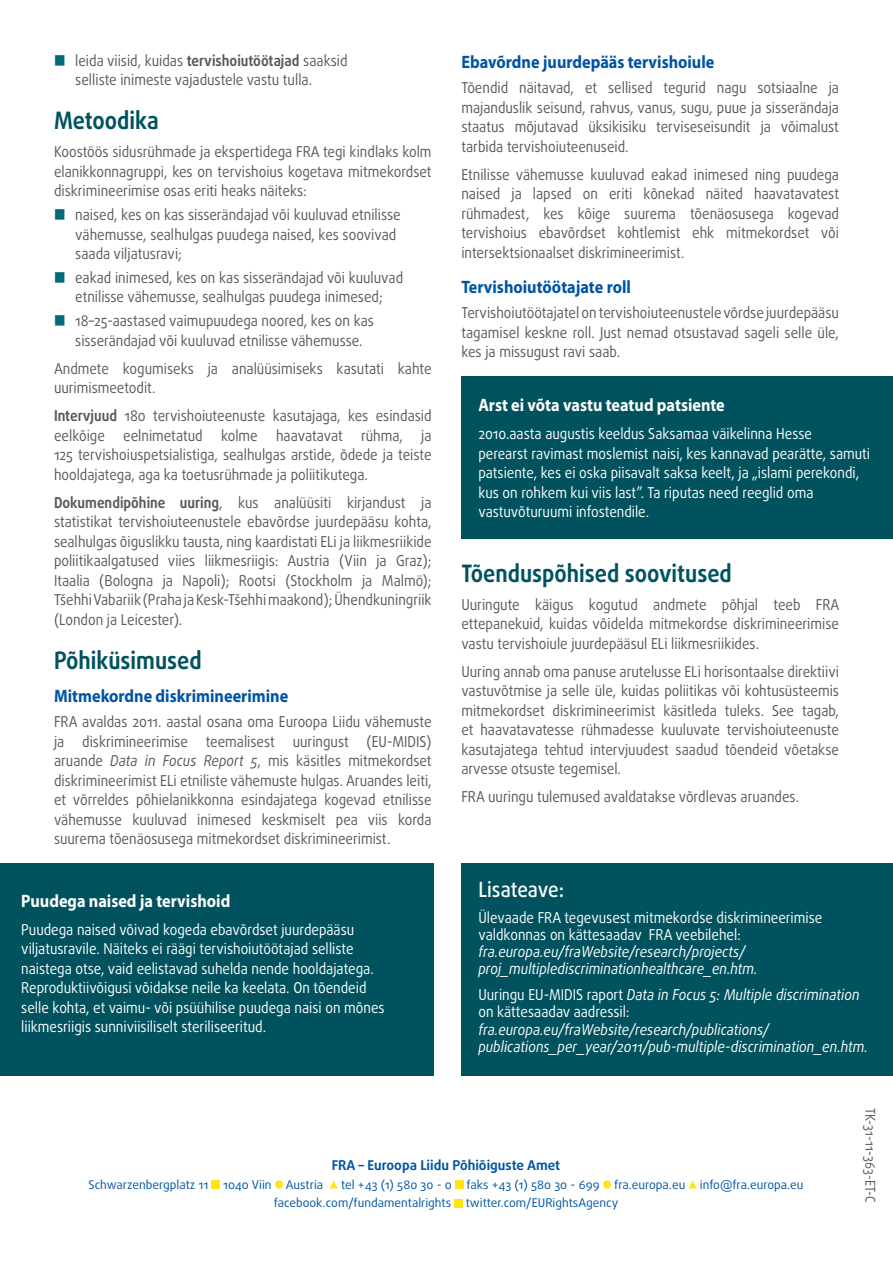
<style>
.page{position:relative;width:893px;height:1263px;background:#fff}
.page>*{position:absolute;margin:0;border:0;box-sizing:border-box;transform-origin:0 0}
.t1{font:700 24px "Daxline Pro";color:#00535e;scale:.9 1}
.t2{font:500 21px "Daxline Pro";letter-spacing:-.005em;color:#fff;scale:.9 1}
.t3{font:700 18px "Myriad Pro";color:#0054a4;scale:.9 1}
.t4{font:700 18px "Myriad Pro";color:#fff;scale:.9 1}
.t5{font:15px/19.5px "Daxline Pro";color:#58595b;text-align:justify;scale:.9 1}
.t6{font:15px/19.5px "Daxline Pro";color:#fff;scale:.9 1}
.t7{font:italic 15px/17.2px "Daxline Pro";color:#fff;scale:.9 1}
.t8{font:700 13.5px "Daxline Pro";color:#0054a4}
.t9{font:13.5px "Daxline Pro";color:#58595b;scale:.9 1}
.t10{font:12px/18.6px "Daxline Pro";color:#0054a4}
.s1{font-weight:700}
.s2{font-style:italic}
.s3{font-style:normal}
</style>
<div class="page">
<div style="left:461px;top:863px;width:432px;height:213px;background:#00535e"></div>
<div style="left:0;top:863px;width:434px;height:213px;background:#00535e"></div>
<div style="left:461px;top:376px;width:432px;height:163px;background:#00535e"></div>
<div style="left:212px;top:1180px;width:8px;height:8px;background:#ffe512"></div>
<div style="left:275px;top:1180px;width:8px;height:8px;background:#ffe512;border-radius:50%"></div>
<svg style="left:330px;top:1180px;width:8px;height:8px"></svg>
<div style="left:455px;top:1180px;width:8px;height:8px;background:#ffe512"></div>
<div style="left:603px;top:1180px;width:8px;height:8px;background:#ffe512;border-radius:50%"></div>
<svg style="left:689px;top:1180px;width:8px;height:8px"></svg>
<div style="left:454px;top:1199px;width:8px;height:8px;background:#ffe512"></div>
<p class="t5" style="left:75px;top:51px;width:304px">leida viisid, kuidas <span class="s1">tervishoiutöötajad</span> saaksid selliste inimeste vajadustele vastu tulla.</p>
<h1 class="t1" style="left:54px;top:105px;width:118px">Metoodika</h1>
<p class="t5" style="left:54px;top:142px;width:421px">Koostöös sidusrühmade ja ekspertidega FRA tegi kindlaks kolm elanikkonnagruppi, kes on tervishoius kogetava mitmekordset diskrimineerimise osas eriti heaks näiteks:</p>
<p class="t5" style="left:75px;top:205px;width:363px;text-align:left">naised, kes on kas sisserändajad või kuuluvad etnilisse vähemusse, sealhulgas puudega naised, kes soovivad saada viljatusravi;</p>
<p class="t5" style="left:75px;top:268px;width:366px">eakad inimesed, kes on kas sisserändajad või kuuluvad etnilisse vähemusse, sealhulgas puudega inimesed;</p>
<p class="t5" style="left:75px;top:311px;width:333px">18–25-aastased vaimupuudega noored, kes on kas sisserändajad või kuuluvad etnilisse vähemusse.</p>
<p class="t5" style="left:54px;top:358px;width:421px">Andmete kogumiseks ja analüüsimiseks kasutati kahte uurimismeetodit.</p>
<p class="t5" style="left:54px;top:406px;width:421px"><span class="s1">Intervjuud</span> 180 tervishoiuteenuste kasutajaga, kes esindasid eelkõige eelnimetatud kolme haavatavat rühma, ja 125 tervishoiuspetsialistiga, sealhulgas arstide, õdede ja teiste hooldajatega, aga ka toetusrühmade ja poliitikutega.</p>
<p class="t5" style="left:54px;top:492px;width:421px"><span class="s1">Dokumendipõhine uuring</span>, kus analüüsiti kirjandust ja statistikat tervishoiuteenustele ebavõrdse juurdepääsu kohta, sealhulgas õiguslikku tausta, ning kaardistati ELi ja liikmesriikide poliitikaalgatused viies liikmesriigis: Austria (Viin ja Graz); Itaalia (Bologna ja Napoli); Rootsi (Stockholm ja Malmö); Tšehhi Vabariik (Praha ja Kesk-Tšehhi maakond); Ühendkuningriik (London ja Leicester).</p>
<h1 class="t1" style="left:54px;top:644px;width:166px">Põhiküsimused</h1>
<p class="t3" style="left:54px;top:685px;width:262px">Mitmekordne diskrimineerimine</p>
<p class="t5" style="left:54px;top:712px;width:421px">FRA avaldas 2011. aastal osana oma Euroopa Liidu vähemuste ja diskrimineerimise teemalisest uuringust (EU-MIDI</p>
<p class="t5" style="left:54px;top:732px;width:421px;text-indent:366px">S) aruande <span class="s2">Data in Focus Report 5</span>, mis käsitles mitmekordset diskrimineerimist ELi etniliste vähemuste hulgas. Aruandes leiti, et võrreldes põhielanikkonna esindajatega kogevad etnilisse vähemusse kuuluvad inimesed keskmiselt pea viis korda suurema tõenäosusega mitmekordset diskrimineerimist.</p>
<p class="t4" style="left:21px;top:889px;width:234px">Puudega naised ja tervishoid</p>
<p class="t6" style="left:21px;top:919px;width:405px">Puudega naised võivad kogeda ebavõrdset juurdepääsu viljatusravile. Näiteks ei räägi tervishoiutöötajad selliste naistega otse, vaid eelistavad suhelda nende hooldajatega.<br>Reproduktiivõigusi võidakse neile ka keelata. On tõendeid selle kohta, et vaimu- või psüühilise puudega naisi on mõnes liikmesriigis sunniviisiliselt steriliseeritud.</p>
<p class="t3" style="left:461px;top:50px;width:283px">Ebavõrdne juurdepääs tervishoiule</p>
<p class="t5" style="left:461px;top:78px;width:421px">Tõendid näitavad, et sellised tegurid nagu sotsiaalne ja majanduslik seisund, rahvus, vanus, sugu, puue ja sisserändaja staatus mõjutavad üksikisiku terviseseisundit ja võimalust tarbida tervishoiuteenuseid.</p>
<p class="t5" style="left:461px;top:165px;width:421px">Etnilisse vähemusse kuuluvad eakad inimesed ning puudega naised ja lapsed on eriti kõnekad näited haavatavatest rühmadest, kes kõige suurema tõenäosusega kogevad tervishoius ebavõrdset kohtlemist ehk mitmekordset või intersektsionaalset diskrimineerimist.</p>
<p class="t3" style="left:461px;top:275px;width:190px">Tervishoiutöötajate roll</p>
<p class="t5" style="left:461px;top:303px;width:421px">Tervishoiutöötajatel on tervishoiuteenustele võrdse juurdepääsu tagamisel keskne roll. Just nemad otsustavad sageli selle üle, kes ja missugust ravi saab.</p>
<p class="t4" style="left:478px;top:393px;width:275px">Arst ei võta vastu teatud patsiente</p>
<p class="t6" style="left:478px;top:424px;width:437px">2010.aasta augustis keeldus Saksamaa väikelinna Hesse<br>perearst ravimast moslemist naisi, kes kannavad pearätte, samuti patsiente, kes ei oska piisavalt saksa keelt, ja „islami perekondi, kus on rohkem kui viis last”. Ta riputas need reeglid oma vastuvõturuumi infostendile.</p>
<h1 class="t1" style="left:461px;top:557px;width:302px">Tõenduspõhised soovitused</h1>
<p class="t5" style="left:461px;top:595px;width:422px">Uuringute käigus kogutud andmete põhjal teeb FRA ettepanekuid, kuidas võidelda mitmekordse diskrimineerimise vastu tervishoiule juurdepääsul ELi liikmesriikides.</p>
<p class="t5" style="left:461px;top:662px;width:421px">Uuring annab oma panuse arutelusse ELi horisontaalse direktiivi vastuvõtmise ja selle üle, kuidas poliitikas või kohtusüsteemis mitmekordset diskrimineerimist käsitleda tuleks. See tagab, et haavatavatesse rühmadesse kuuluvate tervishoiuteenuste kasutajatega tehtud intervjuudest saadud tõendeid võetakse arvesse otsuste tegemisel.</p>
<p class="t5" style="left:461px;top:787px;width:377px">FRA uuringu tulemused avaldatakse võrdlevas aruandes.</p>
<h2 class="t2" style="left:478px;top:875px;width:97px">Lisateave:</h2>
<p class="t6" style="left:478px;top:908px;width:384px;line-height:17.2px">Ülevaade FRA tegevusest mitmekordse diskrimineerimise valdkonnas on kättesaadav FRA veebilehel:</p>
<p class="t7" style="left:478px;top:943px;width:312px">fra.europa.eu/fraWebsite/research/projects/ proj_multiplediscriminationhealthcare_en.htm.</p>
<p class="t6" style="left:478px;top:985px;width:87px">Uuringu EU-MIDI</p>
<p class="t7" style="left:478px;top:986px;width:425px;text-indent:98px"><span class="s3">S raport</span> Data in Focus 5: Multiple discrimination <span class="s3">on kättesaadav aadressil:</span></p>
<p class="t7" style="left:478px;top:1020px;width:434px">fra.europa.eu/fraWebsite/research/publications/ publications_per_year/2011/pub-multiple-discrimination_en.htm.</p>
<p class="t8" style="left:332px;top:1156px;width:230px">FRA – Euroopa Liidu Põhiõiguste Amet</p>
<p class="t10" style="left:274px;top:1175px;width:531px;text-indent:67px">tel +43 (1) 580 30 - 0 faks +43 (1) 580 30 - 699 fra.europa.eu info@fra.europa.eu facebook.com/fundamentalrights twitter.com/EURightsAgency</p>
<p class="t10" style="left:88px;top:1175px;width:236px">Schwarzenbergplatz 11 1040 Viin Austria</p>
<p class="t9" style="left:879px;top:1107px;width:108px;rotate:90deg">TK-31-11-363-ET-C</p>
</div>
